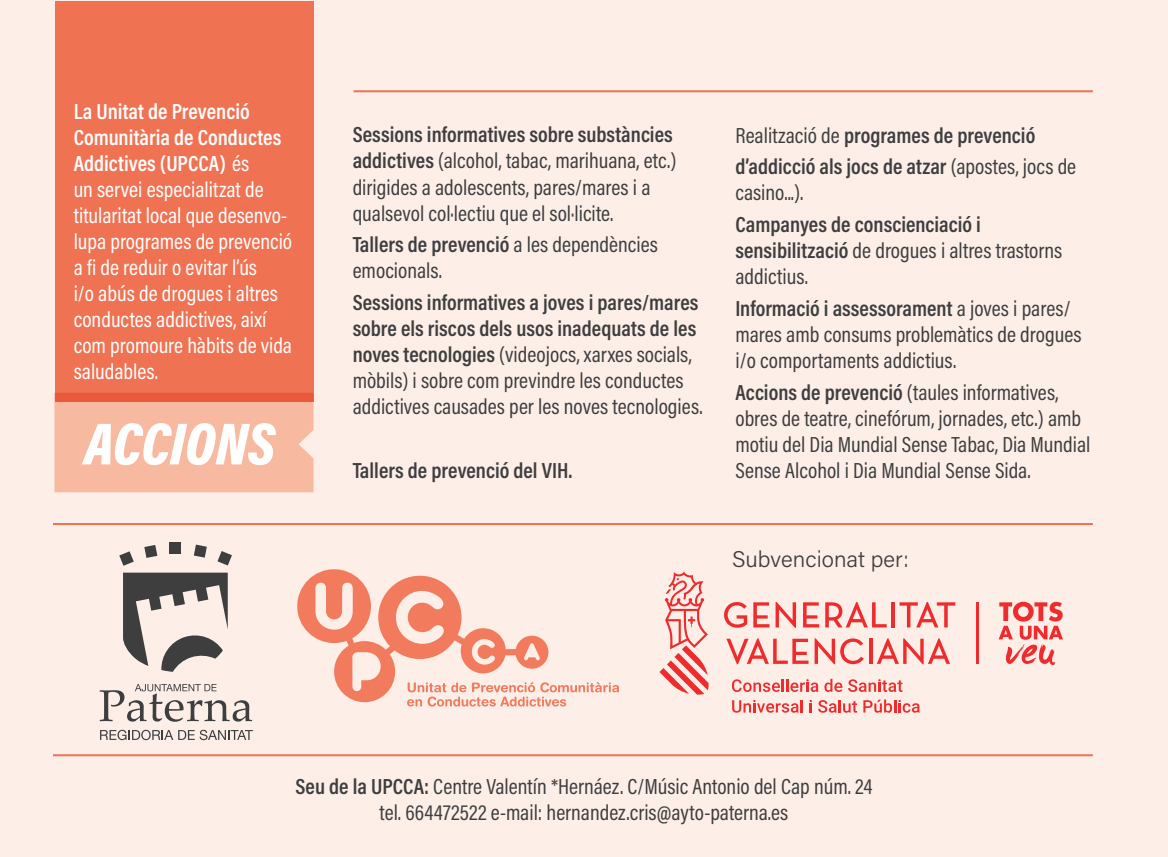
<style>
.page{position:relative;width:1168px;height:857px;background:#fff}
.page>*{position:absolute;margin:0;border:0;box-sizing:border-box;transform-origin:0 0}
.t1{font:italic 900 60px "Acumin Pro Cond";letter-spacing:-.005em;color:#fff}
.t2{font:300 22.6px "Acumin Pro";color:#3e3e3f}
.t3{font:22px/26px "Acumin Pro Cond";color:#3e3e3f}
.t4{font:22px/26px "Acumin Pro Cond";color:#fff}
.t5{font:600 22px/26px "Acumin Pro Cond";color:#3e3e3f}
.s1{font-weight:600}
.s2{font-weight:400}
</style>
<div class="page">
<div style="left:0;top:0;width:1168px;height:856px;background:#fdeee8"></div>
<div style="left:54px;top:392px;width:260px;height:100px;background:#f8b9a1"></div>
<div style="left:55px;top:2px;width:259px;height:400px;background:#ef7253"></div>
<svg style="left:297px;top:569px;width:322px;height:137px"></svg>
<svg style="left:100px;top:684px;width:152px;height:37px"></svg>
<svg style="left:123px;top:572px;width:105px;height:99px"></svg>
<div style="left:170px;top:542px;width:11px;height:11px;background:#3e3e3f"></div>
<svg style="left:194px;top:544px;width:13px;height:13px"></svg>
<svg style="left:217px;top:551px;width:15px;height:14px"></svg>
<svg style="left:144px;top:545px;width:13px;height:12px"></svg>
<svg style="left:119px;top:551px;width:15px;height:14px"></svg>
<svg style="left:100px;top:729px;width:153px;height:10px"></svg>
<hr style="left:53px;top:522px;width:1040px;height:2px;background:#f17b5c">
<hr style="left:353px;top:90px;width:740px;height:2px;background:#f17b5c">
<svg style="left:732px;top:679px;width:86px;height:12px"></svg>
<svg style="left:824px;top:678px;width:18px;height:13px"></svg>
<svg style="left:848px;top:679px;width:54px;height:12px"></svg>
<svg style="left:732px;top:700px;width:71px;height:12px"></svg>
<svg style="left:810px;top:700px;width:2px;height:12px"></svg>
<svg style="left:818px;top:700px;width:39px;height:12px"></svg>
<svg style="left:863px;top:699px;width:57px;height:13px"></svg>
<svg style="left:659px;top:571px;width:50px;height:123px"></svg>
<svg style="left:724px;top:602px;width:23px;height:25px"></svg>
<svg style="left:775px;top:602px;width:21px;height:25px"></svg>
<svg style="left:753px;top:602px;width:16px;height:25px"></svg>
<hr style="left:891px;top:602px;width:4px;height:25px;background:#ee2c2d">
<svg style="left:803px;top:602px;width:16px;height:25px"></svg>
<svg style="left:899px;top:602px;width:56px;height:25px"></svg>
<svg style="left:825px;top:602px;width:62px;height:25px"></svg>
<svg style="left:877px;top:638px;width:73px;height:25px"></svg>
<svg style="left:815px;top:638px;width:49px;height:25px"></svg>
<hr style="left:869px;top:638px;width:4px;height:25px;background:#ee2c2d">
<svg style="left:726px;top:638px;width:82px;height:25px"></svg>
<hr style="left:976px;top:602px;width:2px;height:61px;background:#ee2c2d">
<svg style="left:999px;top:601px;width:64px;height:63px"></svg>
<hr style="left:53px;top:753px;width:1040px;height:2px;background:#f17b5c">
<p class="t4" style="left:74px;top:98px;width:220px"><span class="s1">La Unitat de Prevenció<br>Comunitària de Conductes<br>Addictives (UPCCA)</span> és<br>un servei especialitzat de titularitat local que desenvo&shy;lupa programes de prevenció a fi de reduir o evitar l’ús<br>i/o abús de drogues i altres conductes addictives, així com promoure hàbits de vida saludables.</p>
<p class="t1" style="left:84px;top:404px;width:192px">ACCIONS</p>
<p class="t3" style="left:353px;top:121px;width:325px"><span class="s1">Sessions informatives sobre substàncies addictives</span> (alcohol, tabac, marihuana, etc.) dirigides a adolescents, pares/mares i a qualsevol col·lectiu que el sol·licite.</p>
<p class="t3" style="left:353px;top:231px;width:307px"><span class="s1">Tallers de prevenció</span> a les dependències emocionals.</p>
<p class="t3" style="left:353px;top:289px;width:352px"><span class="s1">Sessions informatives a joves i pares/mares sobre els riscos dels usos inadequats de les noves tecnologies</span> (videojocs, xarxes socials, mòbils) i sobre com previndre les conductes addictives causades per les noves tecnologies.</p>
<p class="t5" style="left:353px;top:456px;width:221px">Tallers de prevenció del VIH.</p>
<p class="t5" style="left:735px;top:121px;width:301px"><span class="s2">Realització de</span> programes de prevenció</p>
<p class="t3" style="left:735px;top:153px;width:342px"><span class="s1">d’addicció als jocs de atzar</span> (apostes, jocs de casino...).</p>
<p class="t5" style="left:735px;top:211px;width:328px">Campanyes de conscienciació i sensibilització <span class="s2">de drogues i altres trastorns addictius.</span></p>
<p class="t3" style="left:735px;top:294px;width:348px"><span class="s1">Informació i assessorament</span> a joves i pares/ mares amb consums problemàtics de drogues i/o comportaments addictius.</p>
<p class="t3" style="left:735px;top:378px;width:356px"><span class="s1">Accions de prevenció</span> (taules informatives, obres de teatre, cinefórum, jornades, etc.) amb motiu del Dia Mundial Sense Tabac, Dia Mundial Sense Alcohol i Dia Mundial Sense Sida.</p>
<p class="t2" style="left:732px;top:543px;width:178px">Subvencionat per:</p>
<p class="t3" style="left:296px;top:772px;width:578px"><span class="s1">Seu de la UPCCA:</span> Centre Valentín *Hernáez. C/Músic Antonio del Cap núm. 24</p>
<p class="t3" style="left:380px;top:798px;width:410px">tel. 664472522 e-mail: hernandez.cris@ayto-paterna.es</p>
</div>
